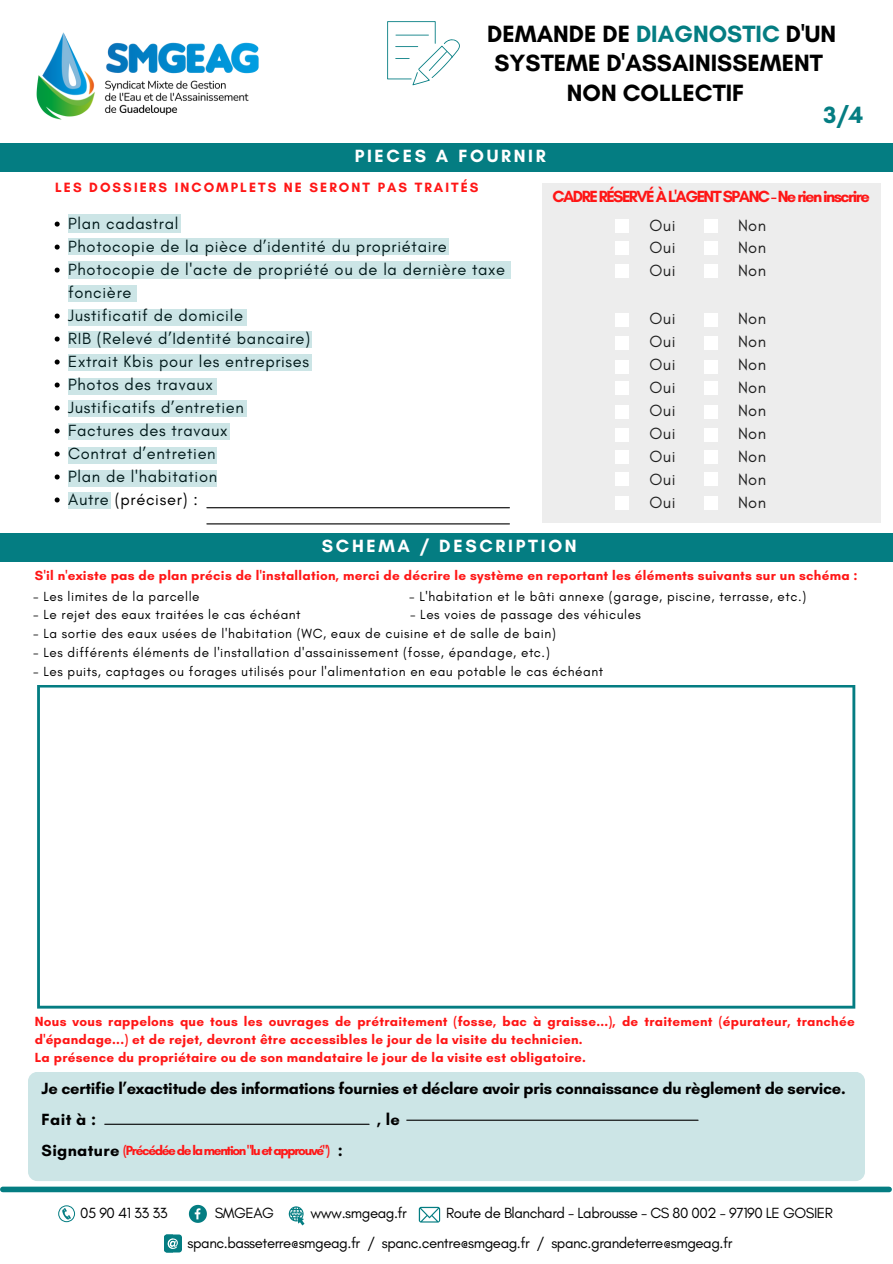
<style>
.page{position:relative;width:893px;height:1264px;background:#fff}
.page>*{position:absolute;margin:0;border:0;box-sizing:border-box;transform-origin:0 0}
.t1{font:700 24px/29.2px "Glacial Indifference";color:#000;text-align:center}
.t2{font:700 24px "Glacial Indifference";color:#047d82}
.t3{font:700 18px "Glacial Indifference";letter-spacing:.15em;color:#fff}
.t4{font:16.5px/23px "Glacial Indifference";letter-spacing:.04em;color:#000}
.t5{font:700 16.5px/30.9px "Glacial Indifference";letter-spacing:-.015em;color:#000}
.t6{font:700 16.5px "Glacial Indifference";letter-spacing:-.095em;color:#ff1616}
.t7{font:15px "Glacial Indifference";letter-spacing:-.03em;color:#000}
.t8{font:700 13.65px "Glacial Indifference";letter-spacing:.15em;color:#ff1616}
.t9{font:13.5px "Glacial Indifference";letter-spacing:.04em;color:#000}
.t10{font:700 13.5px/18px "Glacial Indifference";letter-spacing:.02em;color:#ff1616}
.t11{font:700 13.5px "Glacial Indifference";letter-spacing:-.095em;color:#ff1616}
.s1{color:#047d82}
.s2{font-size:16.5px;color:#000}
</style>
<div class="page">
<svg style="left:387px;top:21px;width:73px;height:64px"></svg>
<div style="left:3px;top:1186px;width:886px;height:6px;background:#047d82"></div>
<div style="left:0;top:533px;width:892px;height:28px;background:#047d82"></div>
<div style="left:0;top:143px;width:892px;height:28px;background:#047d82"></div>
<svg style="left:55px;top:221px;width:5px;height:5px"></svg>
<svg style="left:55px;top:244px;width:5px;height:5px"></svg>
<svg style="left:55px;top:267px;width:5px;height:5px"></svg>
<svg style="left:55px;top:313px;width:5px;height:5px"></svg>
<svg style="left:55px;top:336px;width:5px;height:5px"></svg>
<svg style="left:55px;top:359px;width:5px;height:5px"></svg>
<svg style="left:55px;top:382px;width:5px;height:5px"></svg>
<svg style="left:55px;top:405px;width:5px;height:5px"></svg>
<svg style="left:55px;top:428px;width:5px;height:5px"></svg>
<svg style="left:55px;top:451px;width:5px;height:5px"></svg>
<svg style="left:55px;top:474px;width:5px;height:5px"></svg>
<svg style="left:55px;top:497px;width:5px;height:5px"></svg>
<div style="left:68px;top:215px;width:113px;height:17px;background:#cce5e6"></div>
<div style="left:68px;top:400px;width:179px;height:16px;background:#cce5e6"></div>
<div style="left:68px;top:238px;width:381px;height:17px;background:#cce5e6"></div>
<div style="left:68px;top:261px;width:442px;height:17px;background:#cce5e6"></div>
<div style="left:68px;top:354px;width:243px;height:16px;background:#cce5e6"></div>
<div style="left:68px;top:309px;width:179px;height:16px;background:#cce5e6"></div>
<div style="left:68px;top:331px;width:243px;height:16px;background:#cce5e6"></div>
<div style="left:68px;top:378px;width:149px;height:16px;background:#cce5e6"></div>
<div style="left:68px;top:423px;width:162px;height:16px;background:#cce5e6"></div>
<div style="left:28px;top:1071px;width:836px;height:110px;background:#cce5e6;border-radius:9px"></div>
<svg style="left:37px;top:685px;width:818px;height:323px"></svg>
<div style="left:541px;top:183px;width:339px;height:340px;background:#ededed"></div>
<div style="left:704px;top:219px;width:14px;height:13px;background:#fff"></div>
<div style="left:615px;top:219px;width:13px;height:13px;background:#fff"></div>
<svg style="left:615px;top:254px;width:13px;height:1px"></svg>
<div style="left:615px;top:241px;width:13px;height:13px;background:#fff"></div>
<div style="left:704px;top:241px;width:14px;height:14px;background:#fff"></div>
<div style="left:704px;top:264px;width:14px;height:14px;background:#fff"></div>
<svg style="left:615px;top:264px;width:13px;height:1px"></svg>
<div style="left:615px;top:265px;width:13px;height:13px;background:#fff"></div>
<svg style="left:615px;top:326px;width:13px;height:1px"></svg>
<div style="left:615px;top:313px;width:13px;height:13px;background:#fff"></div>
<svg style="left:704px;top:326px;width:13px;height:1px"></svg>
<div style="left:704px;top:313px;width:13px;height:13px;background:#fff"></div>
<svg style="left:704px;top:349px;width:13px;height:1px"></svg>
<div style="left:704px;top:336px;width:13px;height:13px;background:#fff"></div>
<svg style="left:615px;top:349px;width:13px;height:1px"></svg>
<div style="left:615px;top:336px;width:13px;height:13px;background:#fff"></div>
<div style="left:615px;top:360px;width:13px;height:13px;background:#fff"></div>
<svg style="left:717px;top:360px;width:1px;height:13px"></svg>
<div style="left:704px;top:360px;width:13px;height:13px;background:#fff"></div>
<svg style="left:704px;top:381px;width:13px;height:1px"></svg>
<div style="left:704px;top:382px;width:13px;height:13px;background:#fff"></div>
<svg style="left:615px;top:381px;width:13px;height:1px"></svg>
<div style="left:615px;top:382px;width:13px;height:13px;background:#fff"></div>
<div style="left:704px;top:405px;width:14px;height:14px;background:#fff"></div>
<svg style="left:615px;top:405px;width:13px;height:1px"></svg>
<div style="left:615px;top:406px;width:13px;height:13px;background:#fff"></div>
<img style="left:36px;top:32px;width:223px;height:88px">
<svg style="left:615px;top:428px;width:13px;height:1px"></svg>
<div style="left:615px;top:429px;width:13px;height:13px;background:#fff"></div>
<div style="left:704px;top:428px;width:14px;height:14px;background:#fff"></div>
<svg style="left:58px;top:1205px;width:17px;height:17px"></svg>
<svg style="left:419px;top:1206px;width:21px;height:16px"></svg>
<div style="left:164px;top:1234px;width:18px;height:18px;background:#047d82;border-radius:3px"></div>
<svg style="left:164px;top:1234px;width:14px;height:18px"></svg>
<svg style="left:289px;top:1206px;width:15px;height:19px"></svg>
<svg style="left:189px;top:1204px;width:18px;height:18px"></svg>
<hr style="left:105px;top:1123px;width:264px;height:1px;background:#000">
<hr style="left:407px;top:1119px;width:291px;height:1px;background:#000">
<hr style="left:207px;top:507px;width:302px;height:1px;background:#000">
<div style="left:68px;top:492px;width:43px;height:16px;background:#cce5e6"></div>
<svg style="left:615px;top:463px;width:13px;height:1px"></svg>
<div style="left:615px;top:450px;width:13px;height:13px;background:#fff"></div>
<svg style="left:704px;top:463px;width:13px;height:1px"></svg>
<div style="left:704px;top:450px;width:13px;height:13px;background:#fff"></div>
<div style="left:68px;top:285px;width:69px;height:16px;background:#cce5e6"></div>
<div style="left:68px;top:447px;width:149px;height:16px;background:#cce5e6"></div>
<div style="left:68px;top:470px;width:149px;height:16px;background:#cce5e6"></div>
<hr style="left:207px;top:523px;width:302px;height:1px;background:#000">
<div style="left:615px;top:472px;width:13px;height:13px;background:#fff"></div>
<div style="left:615px;top:496px;width:13px;height:13px;background:#fff"></div>
<div style="left:704px;top:472px;width:13px;height:13px;background:#fff"></div>
<div style="left:704px;top:496px;width:13px;height:13px;background:#fff"></div>
<h1 class="t1" style="left:487px;top:19px;width:350px">DEMANDE DE <span class="s1">DIAGNOSTIC</span> D'UN<br>SYSTEME D'ASSAINISSEMENT<br>NON COLLECTIF</h1>
<p class="t3" style="left:354px;top:144px;width:193px">PIECES A FOURNIR</p>
<h1 class="t2" style="left:823px;top:100px;width:41px">3/4</h1>
<p class="t8" style="left:55px;top:179px;width:425px">LES DOSSIERS INCOMPLETS NE SERONT PAS TRAITÉS</p>
<p class="t4" style="left:68px;top:212px;width:438px">Plan cadastral<br>Photocopie de la pièce d’identité du propriétaire<br>Photocopie de l'acte de propriété ou de la dernière taxe foncière<br>Justificatif de domicile<br>RIB (Relevé d’Identité bancaire)<br>Extrait Kbis pour les entreprises<br>Photos des travaux<br>Justificatifs d’entretien<br>Factures des travaux<br>Contrat d’entretien<br>Plan de l'habitation<br>Autre (préciser) :</p>
<p class="t6" style="left:552px;top:186px;width:319px">CADRERÉSERVÉÀL'AGENTSPANC-Nerieninscrire</p>
<p class="t4" style="left:649px;top:213px;width:27px">Oui</p>
<p class="t4" style="left:738px;top:213px;width:30px">Non</p>
<p class="t4" style="left:649px;top:236px;width:27px">Oui</p>
<p class="t4" style="left:738px;top:236px;width:30px">Non</p>
<p class="t4" style="left:649px;top:259px;width:27px">Oui</p>
<p class="t4" style="left:738px;top:259px;width:30px">Non</p>
<p class="t4" style="left:649px;top:307px;width:27px">Oui</p>
<p class="t4" style="left:738px;top:307px;width:30px">Non</p>
<p class="t4" style="left:649px;top:330px;width:27px">Oui</p>
<p class="t4" style="left:738px;top:330px;width:30px">Non</p>
<p class="t4" style="left:649px;top:353px;width:27px">Oui</p>
<p class="t4" style="left:738px;top:353px;width:30px">Non</p>
<p class="t4" style="left:649px;top:376px;width:27px">Oui</p>
<p class="t4" style="left:738px;top:376px;width:30px">Non</p>
<p class="t4" style="left:649px;top:399px;width:27px">Oui</p>
<p class="t4" style="left:738px;top:399px;width:30px">Non</p>
<p class="t4" style="left:649px;top:422px;width:27px">Oui</p>
<p class="t4" style="left:738px;top:422px;width:30px">Non</p>
<p class="t4" style="left:649px;top:445px;width:27px">Oui</p>
<p class="t4" style="left:738px;top:445px;width:30px">Non</p>
<p class="t4" style="left:649px;top:468px;width:27px">Oui</p>
<p class="t4" style="left:738px;top:468px;width:30px">Non</p>
<p class="t4" style="left:649px;top:491px;width:27px">Oui</p>
<p class="t4" style="left:738px;top:491px;width:30px">Non</p>
<p class="t3" style="left:322px;top:535px;width:256px">SCHEMA / DESCRIPTION</p>
<p class="t10" style="left:35px;top:566px;width:824px">S'il n'existe pas de plan précis de l'installation, merci de décrire le système en reportant les éléments suivants sur un schéma :</p>
<p class="t9" style="left:33px;top:587px;width:168px">- Les limites de la parcelle</p>
<p class="t9" style="left:409px;top:587px;width:398px">- L'habitation et le bâti annexe (garage, piscine, terrasse, etc.)</p>
<p class="t9" style="left:33px;top:606px;width:269px">- Le rejet des eaux traitées le cas échéant</p>
<p class="t9" style="left:410px;top:606px;width:232px">- Les voies de passage des véhicules</p>
<p class="t9" style="left:33px;top:625px;width:524px">- La sortie des eaux usées de l'habitation (WC, eaux de cuisine et de salle de bain)</p>
<p class="t9" style="left:33px;top:644px;width:518px">- Les différents éléments de l'installation d'assainissement (fosse, épandage, etc.)</p>
<p class="t9" style="left:33px;top:663px;width:571px">- Les puits, captages ou forages utilisés pour l'alimentation en eau potable le cas échéant</p>
<p class="t10" style="left:35px;top:1012px;width:821px">Nous vous rappelons que tous les ouvrages de prétraitement (fosse, bac à graisse...), de traitement (épurateur, tranchée d'épandage...) et de rejet, devront être accessibles le jour de la visite du technicien.<br>La présence du propriétaire ou de son mandataire le jour de la visite est obligatoire.</p>
<p class="t5" style="left:42px;top:1072px;width:805px">Je certifie l’exactitude des informations fournies et déclare avoir pris connaissance du règlement de service.<br>Fait à :</p>
<p class="t5" style="left:377px;top:1103px;width:25px">, le</p>
<p class="t11" style="left:42px;top:1142px;width:303px"><span class="s2">Signature</span> (Précédéedelamention"luetapprouvé") <span class="s2">:</span></p>
<p class="t7" style="left:80px;top:1203px;width:89px">05 90 41 33 33</p>
<p class="t7" style="left:215px;top:1203px;width:61px">SMGEAG</p>
<p class="t7" style="left:310px;top:1203px;width:98px">www.smgeag.fr</p>
<p class="t7" style="left:446px;top:1203px;width:388px">Route de Blanchard - Labrousse - CS 80 002 - 97190 LE GOSIER</p>
<p class="t7" style="left:188px;top:1233px;width:546px">spanc.basseterre@smgeag.fr / spanc.centre@smgeag.fr / spanc.grandeterre@smgeag.fr</p>
</div>
